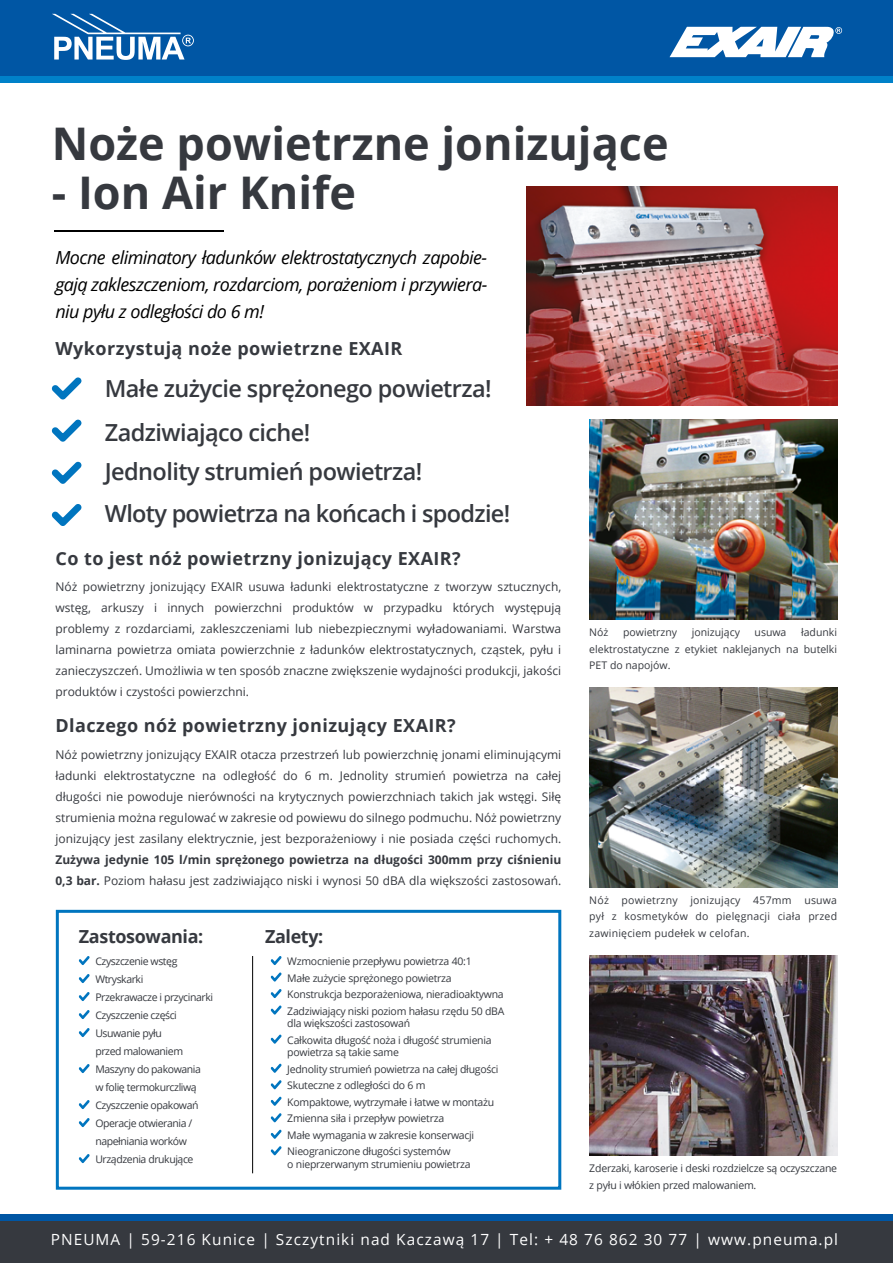
<style>
.page{position:relative;width:893px;height:1263px;background:#fff}
.page>*{position:absolute;margin:0;border:0;box-sizing:border-box;transform-origin:0 0}
.t1{font:700 45px "Open Sans";color:#36393f}
.t2{font:600 23.55px/43.2px "Open Sans";letter-spacing:-.025em;color:#36393f}
.t3{font:italic 18px/27px "Open Sans";letter-spacing:-.03em;color:#000;text-align:justify}
.t4{font:700 18px "Open Sans";letter-spacing:.025em;color:#36393f}
.t5{font:700 18px "Open Sans";letter-spacing:-.02em;color:#36393f}
.t6{font:15.45px "Open Sans";letter-spacing:.07em;color:#fff}
.t7{font:12px/21px "Open Sans";color:#36393f;text-align:justify}
.t8{font:700 12px/21px "Open Sans";color:#36393f}
.t9{font:10.5px/16.5px "Open Sans";letter-spacing:-.025em;color:#36393f}
.t10{font:10.5px "Open Sans";color:#36393f}
.s1{font-weight:400}
</style>
<div class="page">
<div style="left:0;top:72px;width:893px;height:11px;background:#0081c9"></div>
<div style="left:0;top:0;width:893px;height:76px;background:#0056a4"></div>
<div style="left:0;top:1219px;width:893px;height:44px;background:#36393f"></div>
<div style="left:0;top:1214px;width:893px;height:7px;background:#0056a4"></div>
<svg style="left:52px;top:14px;width:142px;height:46px"></svg>
<svg style="left:670px;top:27px;width:172px;height:30px"></svg>
<hr style="left:54px;top:230px;width:170px;height:2px;background:#000">
<svg style="left:52px;top:377px;width:29px;height:23px"></svg>
<svg style="left:52px;top:419px;width:29px;height:23px"></svg>
<svg style="left:52px;top:461px;width:29px;height:23px"></svg>
<svg style="left:52px;top:504px;width:29px;height:22px"></svg>
<img style="left:589px;top:419px;width:248px;height:201px">
<img style="left:589px;top:687px;width:248px;height:200px">
<img style="left:590px;top:955px;width:247px;height:200px">
<div style="left:56px;top:910px;width:505px;height:280px;border:3px solid #0075bf"></div>
<svg style="left:79px;top:956px;width:11px;height:9px"></svg>
<svg style="left:79px;top:974px;width:11px;height:9px"></svg>
<svg style="left:79px;top:992px;width:11px;height:9px"></svg>
<svg style="left:79px;top:1010px;width:11px;height:9px"></svg>
<svg style="left:79px;top:1028px;width:11px;height:9px"></svg>
<svg style="left:79px;top:1064px;width:11px;height:9px"></svg>
<svg style="left:79px;top:1100px;width:11px;height:9px"></svg>
<svg style="left:79px;top:1118px;width:11px;height:9px"></svg>
<svg style="left:79px;top:1154px;width:11px;height:9px"></svg>
<svg style="left:271px;top:956px;width:10px;height:9px"></svg>
<svg style="left:271px;top:972px;width:10px;height:10px"></svg>
<svg style="left:271px;top:989px;width:10px;height:9px"></svg>
<svg style="left:271px;top:1005px;width:10px;height:10px"></svg>
<svg style="left:271px;top:1034px;width:10px;height:10px"></svg>
<svg style="left:271px;top:1063px;width:10px;height:10px"></svg>
<svg style="left:271px;top:1080px;width:10px;height:9px"></svg>
<svg style="left:271px;top:1096px;width:10px;height:10px"></svg>
<svg style="left:271px;top:1113px;width:10px;height:9px"></svg>
<svg style="left:271px;top:1129px;width:10px;height:10px"></svg>
<svg style="left:271px;top:1146px;width:10px;height:9px"></svg>
<hr style="left:252px;top:956px;width:1px;height:217px;background:#000">
<img style="left:527px;top:186px;width:310px;height:219px">
<h1 class="t1" style="left:52px;top:112px;width:618px">Noże powietrzne jonizujące</h1>
<h1 class="t1" style="left:52px;top:161px;width:306px">- Ion Air Knife</h1>
<h3 class="t3" style="left:55px;top:243px;width:433px">Mocne eliminatory ładunków elektrostatycznych zapobie&shy;gają zakleszczeniom, rozdarciom, porażeniom i przywiera&shy;niu pyłu z odległości do 6 m!</h3>
<h3 class="t4" style="left:55px;top:336px;width:349px">Wykorzystują noże powietrzne EXAIR</h3>
<h2 class="t2" style="left:105px;top:367px;width:388px">Małe zużycie sprężonego powietrza!<br>Zadziwiająco ciche!</h2>
<h2 class="t2" style="left:105px;top:450px;width:407px;line-height:42.2px">Jednolity strumień powietrza!<br>Wloty powietrza na końcach i spodzie!</h2>
<h3 class="t4" style="left:55px;top:546px;width:407px">Co to jest nóż powietrzny jonizujący EXAIR?</h3>
<p class="t7" style="left:55px;top:576px;width:507px">Nóż powietrzny jonizujący EXAIR usuwa ładunki elektrostatyczne z tworzyw sztucznych, wstęg, arkuszy i innych powierzchni produktów w przypadku których występują problemy z rozdarciami, zakleszczeniami lub niebezpiecznymi wyładowaniami. Warstwa laminarna powietrza omiata powierzchnie z ładunków elektrostatycznych, cząstek, pyłu i zanieczyszczeń. Umożliwia w ten sposób znaczne zwiększenie wydajności produkcji, jakości produktów i czystości powierzchni.</p>
<h3 class="t4" style="left:55px;top:713px;width:402px">Dlaczego nóż powietrzny jonizujący EXAIR?</h3>
<p class="t7" style="left:55px;top:743px;width:507px">Nóż powietrzny jonizujący EXAIR otacza przestrzeń lub powierzchnię jonami eliminującymi ładunki elektrostatyczne na odległość do 6 m. Jednolity strumień powietrza na całej długości nie powoduje nierówności na krytycznych powierzchniach takich jak wstęgi. Siłę strumienia można regulować w zakresie od powiewu do silnego podmuchu. Nóż powietrzny jonizujący jest zasilany elektrycznie, jest bezporażeniowy i nie posiada części ruchomych.</p>
<p class="t8" style="left:55px;top:848px;width:507px">Zużywa jedynie 105 l/min sprężonego powietrza na długości 300mm przy ciśnieniu<br>0,3 bar. <span class="s1">Poziom hałasu jest zadziwiająco niski i wynosi 50 dBA dla większości zastosowań.</span></p>
<h3 class="t5" style="left:79px;top:924px;width:126px">Zastosowania:</h3>
<p class="t9" style="left:95px;top:952px;width:119px;line-height:18px">Czyszczenie wstęg<br>Wtryskarki<br>Przekrawacze i przycinarki<br>Czyszczenie części<br>Usuwanie pyłu<br>przed malowaniem<br>Maszyny do pakowania<br>w folię termokurczliwą<br>Czyszczenie opakowań<br>Operacje otwierania / napełniania worków<br>Urządzenia drukujące</p>
<p class="t9" style="left:287px;top:953px;width:219px">Wzmocnienie przepływu powietrza 40:1<br>Małe zużycie sprężonego powietrza Konstrukcja bezporażeniowa, nieradioaktywna Zadziwiający niski poziom hałasu rzędu 50 dBA</p>
<h3 class="t4" style="left:265px;top:924px;width:60px">Zalety:</h3>
<p class="t9" style="left:287px;top:1015px;width:206px">dla większości zastosowań<br>Całkowita długość noża i długość strumienia</p>
<p class="t9" style="left:287px;top:1044px;width:213px">powietrza są takie same<br>Jednolity strumień powietrza na całej długości Skuteczne z odległości do 6 m<br>Kompaktowe, wytrzymałe i łatwe w montażu Zmienna siła i przepływ powietrza<br>Małe wymagania w zakresie konserwacji Nieograniczone długości systemów</p>
<p class="t9" style="left:287px;top:1155px;width:185px">o nieprzerwanym strumieniu powietrza</p>
<p class="t9" style="left:589px;top:624px;width:21px">Nóż</p>
<p class="t10" style="left:623px;top:625px;width:56px">powietrzny</p>
<p class="t10" style="left:692px;top:625px;width:50px">jonizujący</p>
<p class="t9" style="left:755px;top:624px;width:33px">usuwa</p>
<p class="t9" style="left:589px;top:624px;width:249px;text-align:justify;text-indent:212px">ładunki elektrostatyczne z etykiet naklejanych na butelki PET do napojów.</p>
<p class="t9" style="left:589px;top:891px;width:249px;text-align:justify">Nóż powietrzny jonizujący 457mm usuwa pył z kosmetyków do pielęgnacji ciała przed zawinięciem pudełek w celofan.</p>
<p class="t9" style="left:589px;top:1160px;width:249px">Zderzaki, karoserie i deski rozdzielcze są oczyszczane z pyłu i włókien przed malowaniem.</p>
<h3 class="t6" style="left:51px;top:1229px;width:789px">PNEUMA | 59-216 Kunice | Szczytniki nad Kaczawą 17 | Tel: + 48 76 862 30 77 | www.pneuma.pl</h3>
</div>
